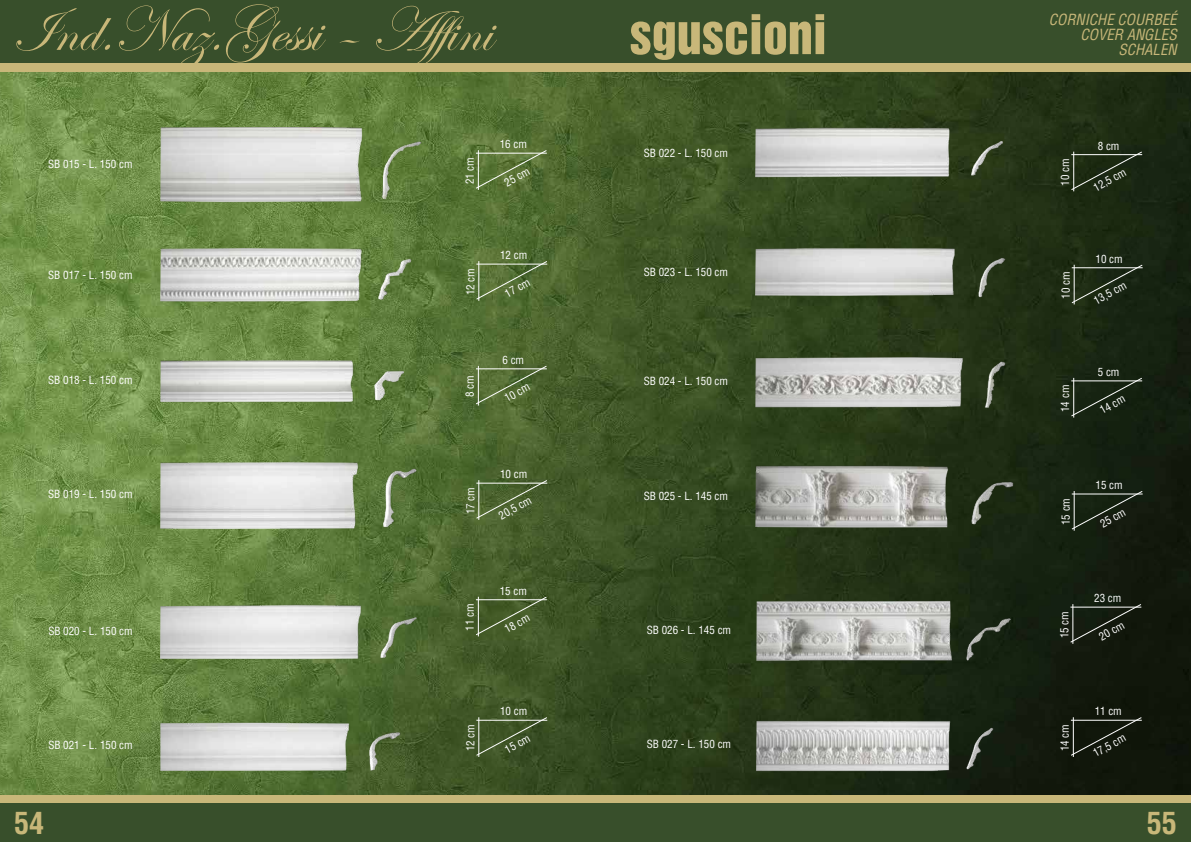
<style>
.page{position:relative;width:1191px;height:842px;background:#fff}
.page>*{position:absolute;margin:0;border:0;box-sizing:border-box;transform-origin:0 0}
.t1{font:63.5px "Edwardian Script ITC";color:#c8b779}
.t2{font:50px "Helvetica Inserat LT Std";color:#c8b779}
.t3{font:700 condensed 30px "Helvetica LT Std";color:#c8b779}
.t4{font:italic condensed 15px/15px "Helvetica LT Std";color:#c8b779;text-align:right}
.t5{font:condensed 11px "Helvetica LT Std";color:#fff}
</style>
<div class="page">
<img style="left:0;top:72px;width:1191px;height:724px">
<div style="left:0;top:0;width:595px;height:67px;background:#384f2b"></div>
<div style="left:0;top:63px;width:595px;height:9px;background:#c8b779"></div>
<div style="left:0;top:796px;width:595px;height:8px;background:#c8b779"></div>
<div style="left:0;top:803px;width:595px;height:39px;background:#384f2b"></div>
<img style="left:161px;top:603px;width:274px;height:58px">
<svg style="left:475px;top:596px;width:72px;height:40px"></svg>
<hr style="left:478px;top:597px;width:1px;height:39px;background:#fff">
<img style="left:161px;top:722px;width:274px;height:49px">
<svg style="left:475px;top:716px;width:73px;height:40px"></svg>
<hr style="left:478px;top:717px;width:1px;height:40px;background:#fff">
<img style="left:161px;top:128px;width:274px;height:75px">
<svg style="left:475px;top:149px;width:72px;height:40px"></svg>
<hr style="left:478px;top:150px;width:1px;height:40px;background:#fff">
<img style="left:161px;top:247px;width:274px;height:58px">
<svg style="left:475px;top:260px;width:73px;height:40px"></svg>
<hr style="left:478px;top:261px;width:1px;height:40px;background:#fff">
<img style="left:161px;top:460px;width:274px;height:70px">
<svg style="left:475px;top:479px;width:73px;height:40px"></svg>
<hr style="left:478px;top:480px;width:1px;height:40px;background:#fff">
<img style="left:161px;top:358px;width:274px;height:45px">
<svg style="left:475px;top:365px;width:72px;height:40px"></svg>
<hr style="left:478px;top:366px;width:1px;height:39px;background:#fff">
<div style="left:595px;top:0;width:596px;height:67px;background:#384f2b"></div>
<div style="left:595px;top:63px;width:596px;height:9px;background:#c8b779"></div>
<div style="left:595px;top:796px;width:596px;height:8px;background:#c8b779"></div>
<div style="left:595px;top:803px;width:596px;height:39px;background:#384f2b"></div>
<img style="left:756px;top:598px;width:274px;height:66px">
<svg style="left:1069px;top:603px;width:72px;height:40px"></svg>
<hr style="left:1072px;top:604px;width:1px;height:40px;background:#fff">
<img style="left:756px;top:719px;width:274px;height:52px">
<svg style="left:1070px;top:716px;width:72px;height:40px"></svg>
<hr style="left:1073px;top:717px;width:1px;height:40px;background:#fff">
<img style="left:756px;top:128px;width:274px;height:52px">
<svg style="left:1070px;top:151px;width:72px;height:40px"></svg>
<hr style="left:1073px;top:152px;width:1px;height:39px;background:#fff">
<img style="left:756px;top:245px;width:274px;height:55px">
<svg style="left:1071px;top:264px;width:72px;height:40px"></svg>
<hr style="left:1073px;top:265px;width:1px;height:39px;background:#fff">
<img style="left:756px;top:354px;width:274px;height:56px">
<svg style="left:1070px;top:377px;width:72px;height:40px"></svg>
<hr style="left:1073px;top:378px;width:1px;height:40px;background:#fff">
<img style="left:756px;top:463px;width:274px;height:68px">
<svg style="left:1071px;top:490px;width:72px;height:40px"></svg>
<hr style="left:1073px;top:491px;width:1px;height:40px;background:#fff">
<p class="t1" style="left:12px;top:-5px;width:481px">Ind.Naz.Gessi – Affini</p>
<p class="t2" style="left:629px;top:5px;width:199px">SGUSCIONI</p>
<p class="t4" style="left:1048px;top:12px;width:129px">CORNICHE COURBEÉ<br>COVER ANGLES</p>
<p class="t4" style="left:1118px;top:42px;width:60px">SCHALEN</p>
<p class="t5" style="left:48px;top:157px;width:86px">SB 015 - L. 150 cm</p>
<p class="t5" style="left:500px;top:137px;width:29px">16 cm</p>
<p class="t5" style="left:463px;top:184px;width:29px;rotate:-90deg">21 cm</p>
<p class="t5" style="left:502px;top:177px;width:29px;rotate:-29deg">25 cm</p>
<p class="t5" style="left:643px;top:146px;width:86px">SB 022 - L. 150 cm</p>
<p class="t5" style="left:1058px;top:186px;width:29px;rotate:-90deg">10 cm</p>
<p class="t5" style="left:1097px;top:139px;width:23px">8 cm</p>
<p class="t5" style="left:1091px;top:182px;width:37px;rotate:-29deg">12,5 cm</p>
<p class="t5" style="left:48px;top:268px;width:86px">SB 017 - L. 150 cm</p>
<p class="t5" style="left:500px;top:248px;width:29px">12 cm</p>
<p class="t5" style="left:463px;top:295px;width:29px;rotate:-90deg">12 cm</p>
<p class="t5" style="left:502px;top:288px;width:29px;rotate:-29deg">17 cm</p>
<p class="t5" style="left:643px;top:265px;width:86px">SB 023 - L. 150 cm</p>
<p class="t5" style="left:1058px;top:299px;width:29px;rotate:-90deg">10 cm</p>
<p class="t5" style="left:1095px;top:252px;width:29px">10 cm</p>
<p class="t5" style="left:1091px;top:295px;width:37px;rotate:-29deg">13,5 cm</p>
<p class="t5" style="left:48px;top:373px;width:86px">SB 018 - L. 150 cm</p>
<p class="t5" style="left:463px;top:397px;width:23px;rotate:-90deg">8 cm</p>
<p class="t5" style="left:502px;top:353px;width:23px">6 cm</p>
<p class="t5" style="left:502px;top:393px;width:29px;rotate:-29deg">10 cm</p>
<p class="t5" style="left:643px;top:374px;width:86px">SB 024 - L. 150 cm</p>
<p class="t5" style="left:1097px;top:365px;width:23px">5 cm</p>
<p class="t5" style="left:1058px;top:412px;width:29px;rotate:-90deg">14 cm</p>
<p class="t5" style="left:1097px;top:405px;width:29px;rotate:-29deg">14 cm</p>
<p class="t5" style="left:48px;top:487px;width:86px">SB 019 - L. 150 cm</p>
<p class="t5" style="left:463px;top:514px;width:29px;rotate:-90deg">17 cm</p>
<p class="t5" style="left:500px;top:467px;width:29px">10 cm</p>
<p class="t5" style="left:496px;top:511px;width:37px;rotate:-29deg">20,5 cm</p>
<p class="t5" style="left:643px;top:489px;width:86px">SB 025 - L. 145 cm</p>
<p class="t5" style="left:1095px;top:478px;width:29px">15 cm</p>
<p class="t5" style="left:1058px;top:525px;width:29px;rotate:-90deg">15 cm</p>
<p class="t5" style="left:1097px;top:518px;width:29px;rotate:-29deg">25 cm</p>
<p class="t5" style="left:500px;top:584px;width:29px">15 cm</p>
<p class="t5" style="left:1094px;top:591px;width:29px">23 cm</p>
<p class="t5" style="left:48px;top:624px;width:86px">SB 020 - L. 150 cm</p>
<p class="t5" style="left:463px;top:631px;width:29px;rotate:-90deg">11 cm</p>
<p class="t5" style="left:502px;top:624px;width:29px;rotate:-29deg">18 cm</p>
<p class="t5" style="left:647px;top:623px;width:86px">SB 026 - L. 145 cm</p>
<p class="t5" style="left:1057px;top:638px;width:29px;rotate:-90deg">15 cm</p>
<p class="t5" style="left:1096px;top:631px;width:29px;rotate:-29deg">20 cm</p>
<p class="t5" style="left:48px;top:738px;width:86px">SB 021 - L. 150 cm</p>
<p class="t5" style="left:500px;top:704px;width:29px">10 cm</p>
<p class="t5" style="left:463px;top:751px;width:29px;rotate:-90deg">12 cm</p>
<p class="t5" style="left:502px;top:744px;width:29px;rotate:-29deg">15 cm</p>
<p class="t5" style="left:647px;top:737px;width:86px">SB 027 - L. 150 cm</p>
<p class="t5" style="left:1058px;top:751px;width:29px;rotate:-90deg">14 cm</p>
<p class="t5" style="left:1094px;top:704px;width:29px">11 cm</p>
<p class="t5" style="left:1090px;top:748px;width:37px;rotate:-29deg">17,5 cm</p>
<p class="t3" style="left:14px;top:805px;width:31px">54</p>
<p class="t3" style="left:1146px;top:805px;width:31px">55</p>
</div>
